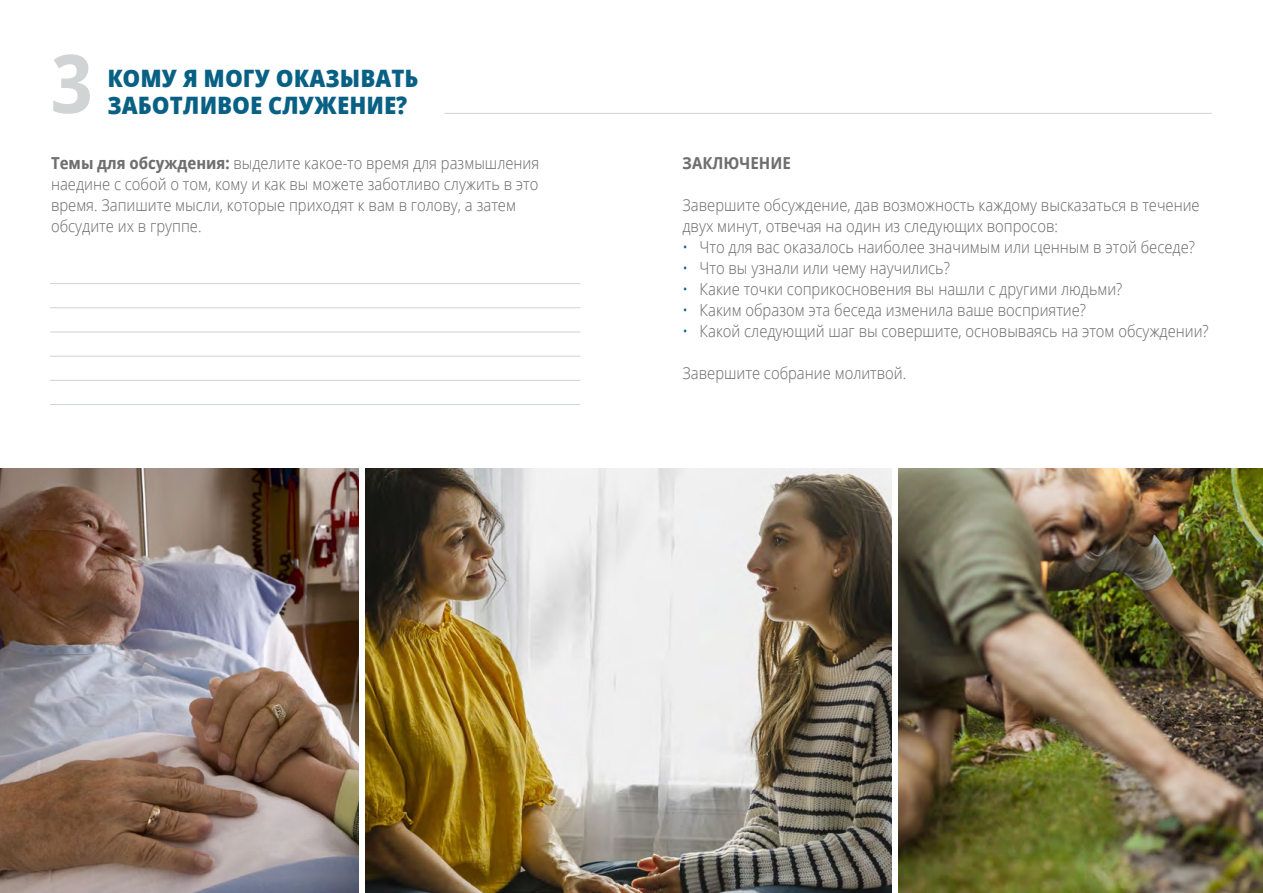
<style>
.page{position:relative;width:1263px;height:893px;background:#fff}
.page>*{position:absolute;margin:0;border:0;box-sizing:border-box;transform-origin:0 0}
.t1{font:700 81px "Zoram Condlds Lat";color:#d1d4d4}
.t2{font:800 24px/27px "Zoram Condlds Lat";color:#086185}
.t3{font:300 16.5px/21px "Zoram Condlds Lat";color:#706f6f}
.t4{font:700 16.5px "Zoram Condlds Lat";color:#706f6f}
.s1{font-weight:700}
.s2{color:#086185}
</style>
<div class="page">
<hr style="left:50px;top:283px;width:530px;height:1px;background:#d1d4d4">
<hr style="left:50px;top:307px;width:530px;height:1px;background:#d1d4d4">
<hr style="left:50px;top:332px;width:530px;height:1px;background:#d1d4d4">
<hr style="left:50px;top:356px;width:530px;height:1px;background:#d1d4d4">
<hr style="left:50px;top:380px;width:530px;height:1px;background:#d1d4d4">
<hr style="left:50px;top:404px;width:530px;height:1px;background:#d1d4d4">
<img style="left:366px;top:468px;width:525px;height:425px">
<img style="left:0;top:468px;width:358px;height:425px">
<img style="left:898px;top:468px;width:365px;height:425px">
<hr style="left:444px;top:113px;width:768px;height:1px;background:#d1d4d4">
<h1 class="t1" style="left:51px;top:22px;width:43px">3</h1>
<h2 class="t2" style="left:107px;top:65px;width:313px">КОМУ Я МОГУ ОКАЗЫВАТЬ<br>ЗАБОТЛИВОЕ СЛУЖЕНИЕ?</h2>
<p class="t3" style="left:51px;top:152px;width:490px"><span class="s1">Темы для обсуждения:</span> выделите какое-то время для размышления наедине с собой о том, кому и как вы можете заботливо служить в это время. Запишите мысли, которые приходят к вам в голову, а затем обсудите их в группе.</p>
<p class="t4" style="left:682px;top:150px;width:110px">ЗАКЛЮЧЕНИЕ</p>
<p class="t3" style="left:682px;top:195px;width:519px">Завершите обсуждение, дав возможность каждому высказаться в течение двух минут, отвечая на один из следующих вопросов:</p>
<p class="t3" style="left:682px;top:237px;width:514px"><span class="s2">•</span> Что для вас оказалось наиболее значимым или ценным в этой беседе?</p>
<p class="t3" style="left:682px;top:258px;width:269px"><span class="s2">•</span> Что вы узнали или чему научились?</p>
<p class="t3" style="left:682px;top:279px;width:441px"><span class="s2">•</span> Какие точки соприкосновения вы нашли с другими людьми?</p>
<p class="t3" style="left:682px;top:300px;width:405px"><span class="s2">•</span> Каким образом эта беседа изменила ваше восприятие?</p>
<p class="t3" style="left:682px;top:321px;width:528px"><span class="s2">•</span> Какой следующий шаг вы совершите, основываясь на этом обсуждении?</p>
<p class="t3" style="left:682px;top:363px;width:225px">Завершите собрание молитвой.</p>
</div>
